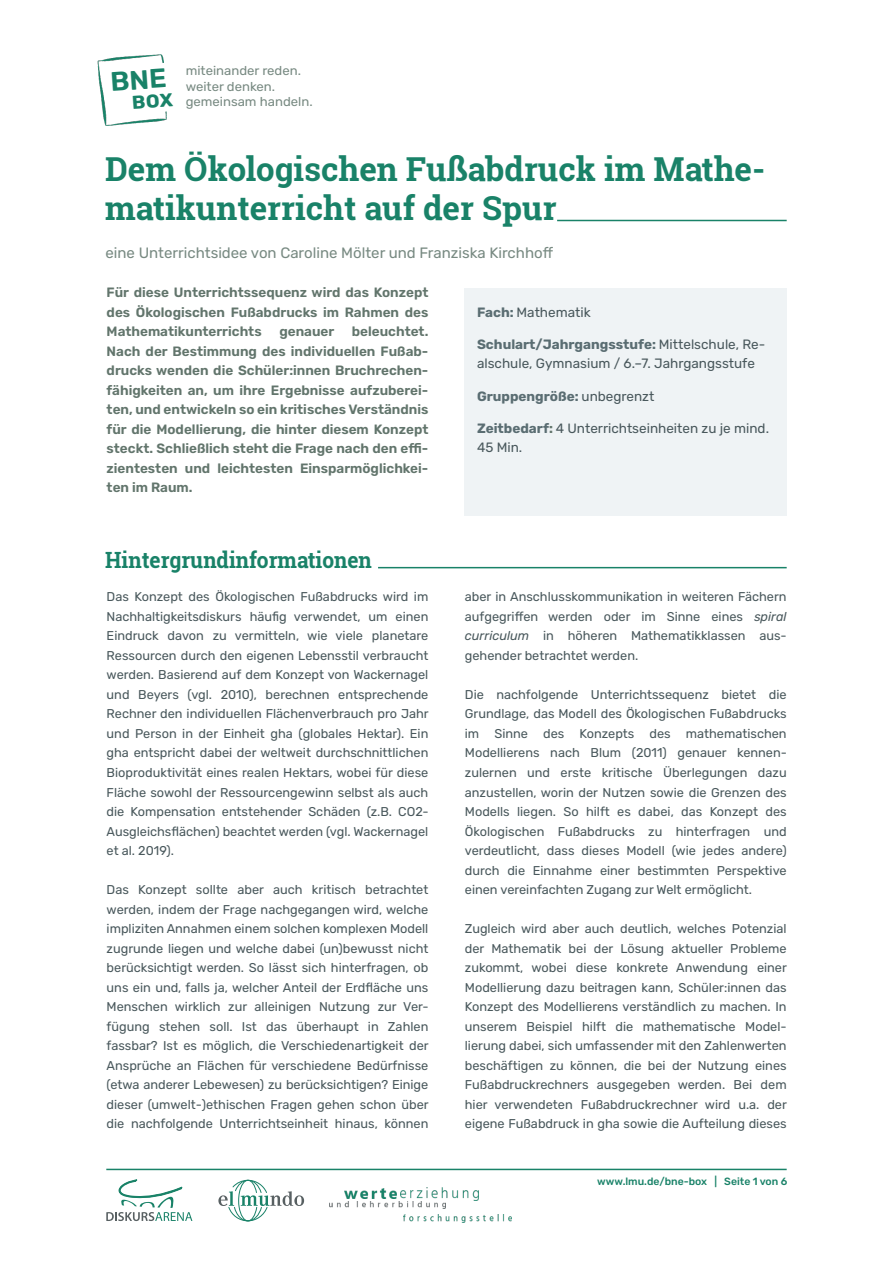
<style>
.page{position:relative;width:893px;height:1263px;background:#fff}
.page>*{position:absolute;margin:0;border:0;box-sizing:border-box;transform-origin:0 0}
.t1{font:700 33px/39px "Roboto Slab";color:#198268}
.t2{font:700 22.35px "Roboto Slab";color:#198268;scale:.94 1}
.t3{font:15px "Rubik";color:#788a82}
.t4{font:600 13.5px/19.5px "Rubik";color:#62756c;text-align:justify}
.t5{font:13.5px/19.5px "Rubik";color:#49585c}
.t6{font:700 13.5px "Rubik";color:#5a6d72}
.t7{font:12.75px/19.5px "Rubik";color:#49585c;text-align:justify}
.t8{font:12.75px/15.5px "Rubik";color:#788a82}
.t9{font:500 10.5px "Rubik";color:#198268}
.s1{font-weight:700;color:#5a6d72}
.s2{font-weight:400;color:#49585c}
.s3{font-weight:700;color:#62756c}
.s4{font-style:italic}
</style>
<div class="page">
<div style="left:464px;top:288px;width:323px;height:227px;background:#eff3f5"></div>
<img style="left:98px;top:54px;width:69px;height:72px">
<hr style="left:378px;top:567px;width:409px;height:1px;background:#198268">
<hr style="left:557px;top:220px;width:230px;height:1px;background:#198268">
<hr style="left:106px;top:1169px;width:681px;height:1px;background:#198268">
<svg style="left:106px;top:1180px;width:86px;height:41px"></svg>
<svg style="left:218px;top:1180px;width:86px;height:41px"></svg>
<img style="left:329px;top:1190px;width:183px;height:33px">
<img style="left:403px;top:1215px;width:108px;height:7px">
<img style="left:330px;top:1201px;width:115px;height:8px">
<img style="left:400px;top:1187px;width:78px;height:14px">
<img style="left:344px;top:1188px;width:53px;height:10px">
<svg style="left:112px;top:61px;width:55px;height:51px"></svg>
<p class="t8" style="left:186px;top:63px;width:129px">miteinander reden. weiter denken. gemeinsam handeln.</p>
<h1 class="t1" style="left:105px;top:149px;width:662px">Dem Ökologischen Fußabdruck im Mathe&shy;matikunterricht auf der Spur</h1>
<p class="t3" style="left:106px;top:244px;width:449px">eine Unterrichtsidee von Caroline Mölter und Franziska Kirchhoff</p>
<p class="t4" style="left:107px;top:283px;width:323px">Für diese Unterrichtssequenz wird das Konzept des Ökologischen Fußabdrucks im Rahmen des Mathematikunterrichts</p>
<p class="t4" style="left:107px;top:322px;width:323px;text-indent:245px">beleuchtet.<br>Nach der Bestimmung des individuellen Fußab&shy;drucks wenden die Schüler:innen Bruchrechen&shy;fähigkeiten an, um ihre Ergebnisse aufzuberei&shy;ten, und entwickeln so ein kritisches Verständnis für die Modellierung, die hinter diesem Konzept steckt. Schließlich steht die Frage nach den effi&shy;zientesten und leichtesten Einsparmöglichkei&shy;ten im Raum.</p>
<p class="t4" style="left:279px;top:322px;width:57px">genauer</p>
<h2 class="t2" style="left:105px;top:545px;width:285px">Hintergrundinformationen</h2>
<p class="t7" style="left:107px;top:587px;width:324px">Das Konzept des Ökologischen Fußabdrucks wird im Nachhaltigkeitsdiskurs häufig verwendet, um einen Eindruck davon zu vermitteln, wie viele planetare Ressourcen durch den eigenen Lebensstil verbraucht werden. Basierend auf dem Konzept von Wackernagel und Beyers (vgl. 2010), berechnen entsprechende Rechner den individuellen Flächenverbrauch pro Jahr und Person in der Einheit gha (globales Hektar). Ein gha entspricht dabei der weltweit durchschnittlichen Bioproduktivität eines realen Hektars, wobei für diese Fläche sowohl der Ressourcengewinn selbst als auch die Kompensation entstehender Schäden (z.B. CO2- Ausgleichsflächen) beachtet werden (vgl. Wackernagel et al. 2019).</p>
<p class="t7" style="left:107px;top:880px;width:324px">Das Konzept sollte aber auch kritisch betrachtet werden, indem der Frage nachgegangen wird, welche impliziten Annahmen einem solchen komplexen Modell zugrunde liegen und welche dabei (un)bewusst nicht berücksichtigt werden. So lässt sich hinterfragen, ob uns ein und, falls ja, welcher Anteil der Erdfläche uns Menschen wirklich zur alleinigen Nutzung zur Ver&shy;fügung stehen soll. Ist das überhaupt in Zahlen fassbar? Ist es möglich, die Verschiedenartigkeit der Ansprüche an Flächen für verschiedene Bedürfnisse (etwa anderer Lebewesen) zu berücksichtigen? Einige dieser (umwelt-)ethischen Fragen gehen schon über die nachfolgende Unterrichtseinheit hinaus, können</p>
<p class="t5" style="left:477px;top:302px;width:115px"><span class="s1">Fach:</span> Mathematik</p>
<p class="t5" style="left:477px;top:334px;width:290px"><span class="s1">Schulart/Jahrgangsstufe:</span> Mittelschule, Re&shy;alschule, Gymnasium / 6.–7. Jahrgangsstufe</p>
<p class="t6" style="left:477px;top:388px;width:179px">Gruppengröße: <span class="s2">unbegrenzt</span></p>
<p class="t5" style="left:477px;top:418px;width:294px"><span class="s1">Zeitbedarf</span><span class="s3">:</span> 4 Unterrichtseinheiten zu je mind.<br>45 Min.</p>
<p class="t7" style="left:465px;top:587px;width:323px">aber in Anschlusskommunikation in weiteren Fächern aufgegriffen werden oder im Sinne eines <span class="s4">spiral curriculum</span> in höheren Mathematikklassen aus&shy;gehender betrachtet werden.</p>
<p class="t7" style="left:465px;top:685px;width:324px">Die nachfolgende Unterrichtssequenz bietet die Grundlage, das Modell des Ökologischen Fußabdrucks im Sinne des Konzepts des mathematischen Modellierens nach Blum (2011) genauer kennen&shy;zulernen und erste kritische Überlegungen dazu anzustellen, worin der Nutzen sowie die Grenzen des Modells liegen. So hilft es dabei, das Konzept des Ökologischen Fußabdrucks zu hinterfragen und verdeutlicht, dass dieses Modell (wie jedes andere) durch die Einnahme einer bestimmten Perspektive einen vereinfachten Zugang zur Welt ermöglicht.</p>
<p class="t7" style="left:465px;top:919px;width:324px">Zugleich wird aber auch deutlich, welches Potenzial der Mathematik bei der Lösung aktueller Probleme zukommt, wobei diese konkrete Anwendung einer Modellierung dazu beitragen kann, Schüler:innen das Konzept des Modellierens verständlich zu machen. In unserem Beispiel hilft die mathematische Model&shy;lierung dabei, sich umfassender mit den Zahlenwerten beschäftigen zu können, die bei der Nutzung eines Fußabdruckrechners ausgegeben werden. Bei dem hier verwendeten Fußabdruckrechner wird u.a. der eigene Fußabdruck in gha sowie die Aufteilung dieses</p>
<p class="t9" style="left:597px;top:1175px;width:192px">www.lmu.de/bne-box | Seite 1 von 6</p>
</div>
